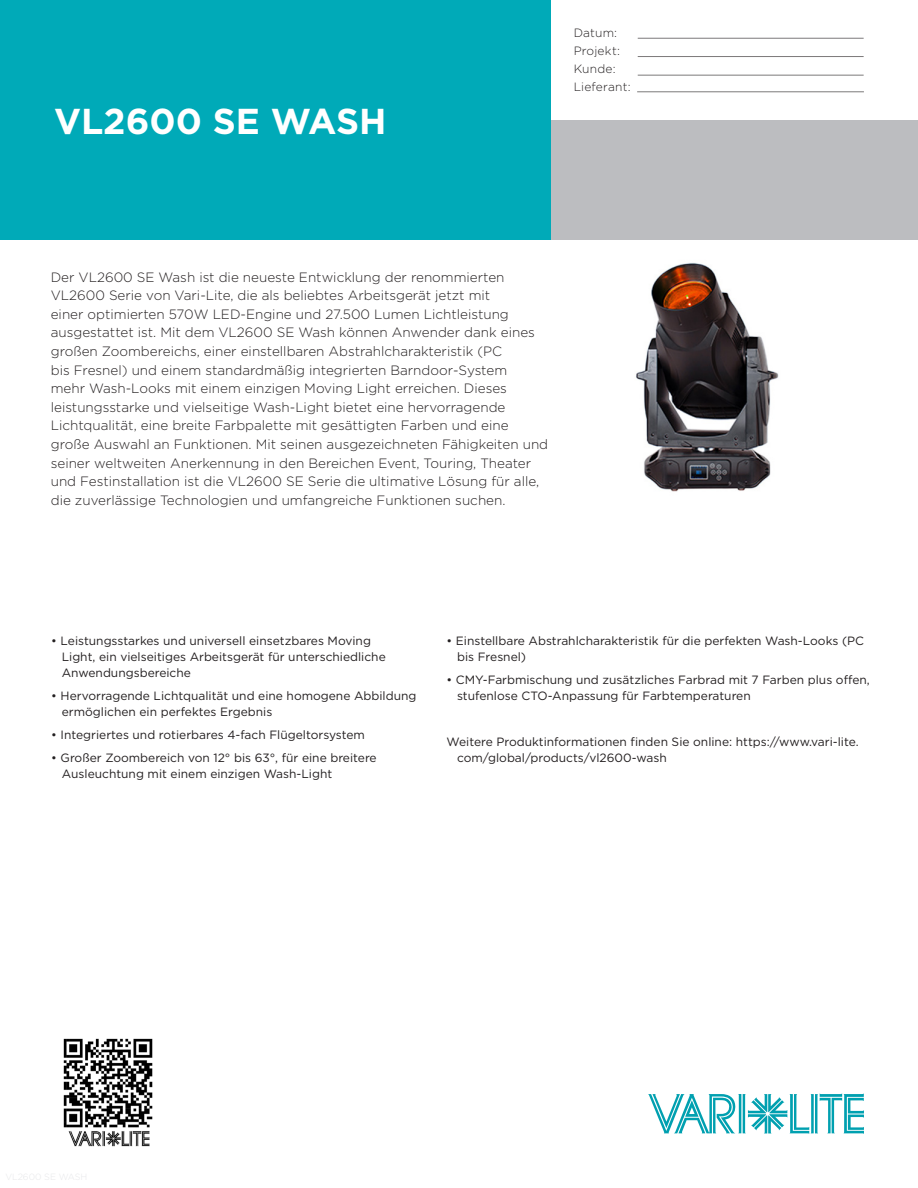
<style>
.page{position:relative;width:918px;height:1188px;background:#fff}
.page>*{position:absolute;margin:0;border:0;box-sizing:border-box;transform-origin:0 0}
.t1{font:700 36px "Gotham";color:#fff}
.t2{font:300 13.5px/18.6px "Gotham";color:#231f20}
.Bulleted_text_indent{font:12px/16.2px "Gotham";color:#231f20}
.t3{font:300 12px "Gotham";letter-spacing:.015em;color:#231f20}
</style>
<div class="page">
<div style="left:551px;top:120px;width:367px;height:120px;background:#bcbdc0"></div>
<div style="left:0;top:0;width:551px;height:240px;background:#00aab8"></div>
<svg style="left:648px;top:1093px;width:216px;height:41px"></svg>
<hr style="left:638px;top:38px;width:226px;height:1px;background:#231f20">
<hr style="left:638px;top:56px;width:226px;height:1px;background:#231f20">
<hr style="left:638px;top:75px;width:226px;height:1px;background:#231f20">
<hr style="left:637px;top:91px;width:227px;height:1px;background:#231f20">
<img style="left:636px;top:262px;width:143px;height:230px">
<img style="left:63px;top:1038px;width:90px;height:109px">
<p class="t1" style="left:54px;top:98px;width:334px">VL2600 SE WASH</p>
<p class="t3" style="left:574px;top:25px;width:45px">Datum:</p>
<p class="t3" style="left:574px;top:43px;width:48px">Projekt:</p>
<p class="t3" style="left:574px;top:61px;width:43px">Kunde:</p>
<p class="t3" style="left:574px;top:79px;width:58px">Lieferant:</p>
<p class="t2" style="left:51px;top:267px;width:499px">Der VL2600 SE Wash ist die neueste Entwicklung der renommierten VL2600 Serie von Vari-Lite, die als beliebtes Arbeitsgerät jetzt mit<br>einer optimierten 570W LED-Engine und 27.500 Lumen Lichtleistung ausgestattet ist. Mit dem VL2600 SE Wash können Anwender dank eines großen Zoombereichs, einer einstellbaren Abstrahlcharakteristik (PC<br>bis Fresnel) und einem standardmäßig integrierten Barndoor-System<br>mehr Wash-Looks mit einem einzigen Moving Light erreichen. Dieses leistungsstarke und vielseitige Wash-Light bietet eine hervorragende Lichtqualität, eine breite Farbpalette mit gesättigten Farben und eine große Auswahl an Funktionen. Mit seinen ausgezeichneten Fähigkeiten und seiner weltweiten Anerkennung in den Bereichen Event, Touring, Theater und Festinstallation ist die VL2600 SE Serie die ultimative Lösung für alle, die zuverlässige Technologien und umfangreiche Funktionen suchen.</p>
<p class="Bulleted_text_indent" style="left:62px;top:632px;width:326px;text-indent:-10px">• Leistungsstarkes und universell einsetzbares Moving<br>Light, ein vielseitiges Arbeitsgerät für unterschiedliche<br>Anwendungsbereiche</p>
<p class="Bulleted_text_indent" style="left:62px;top:687px;width:356px;text-indent:-10px">• Hervorragende Lichtqualität und eine homogene Abbildung ermöglichen ein perfektes Ergebnis</p>
<p class="Bulleted_text_indent" style="left:51px;top:727px;width:315px">• Integriertes und rotierbares 4-fach Flügeltorsystem</p>
<p class="Bulleted_text_indent" style="left:62px;top:749px;width:316px;text-indent:-10px">• Großer Zoombereich von 12° bis 63°, für eine breitere<br>Ausleuchtung mit einem einzigen Wash-Light</p>
<p class="Bulleted_text_indent" style="left:457px;top:632px;width:409px;text-indent:-10px">• Einstellbare Abstrahlcharakteristik für die perfekten Wash-Looks (PC bis Fresnel)</p>
<p class="Bulleted_text_indent" style="left:457px;top:671px;width:414px;text-indent:-10px">• CMY-Farbmischung und zusätzliches Farbrad mit 7 Farben plus offen, stufenlose CTO-Anpassung für Farbtemperaturen</p>
<p class="Bulleted_text_indent" style="left:457px;top:733px;width:403px;text-indent:-10px">Weitere Produktinformationen finden Sie online: https://www.vari-lite. com/global/products/vl2600-wash</p>
</div>
